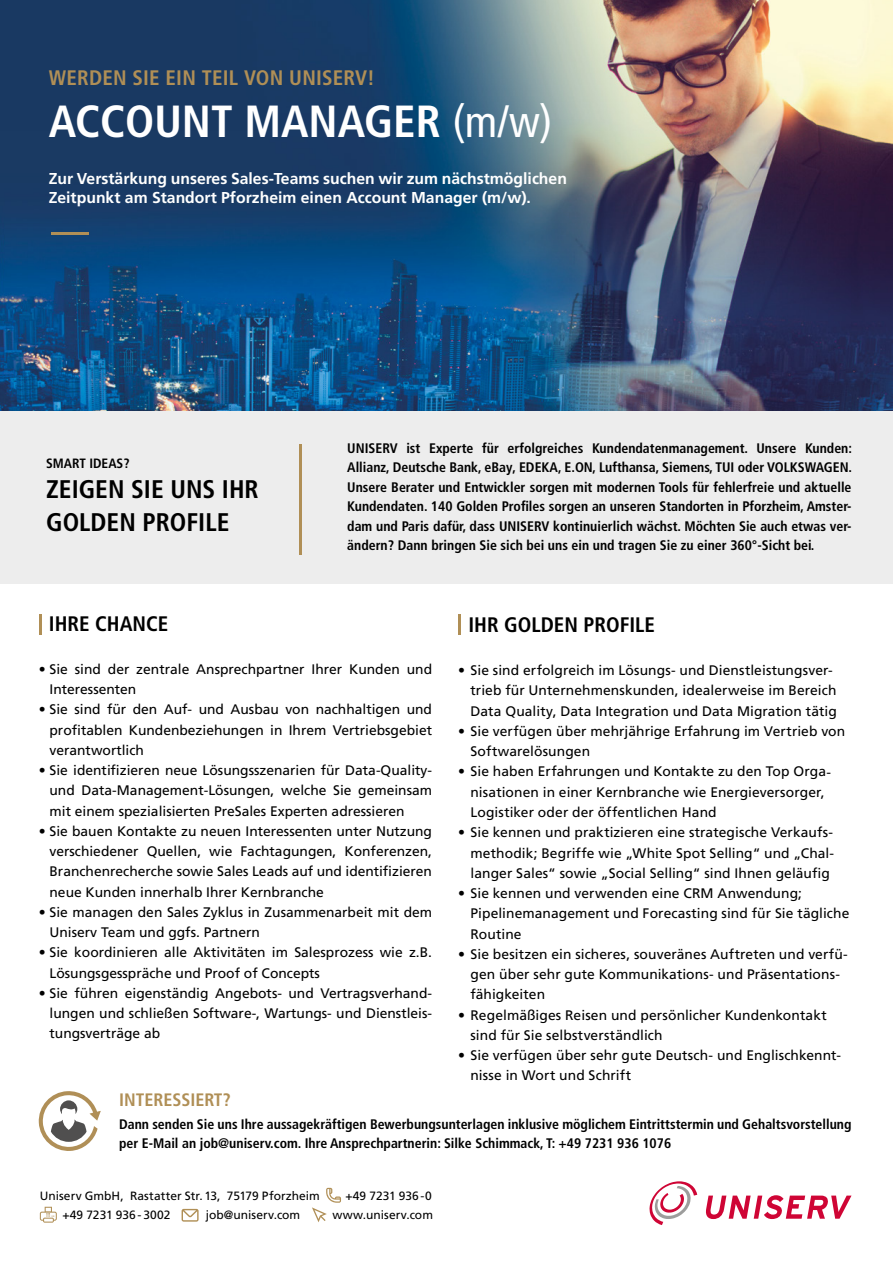
<style>
.page{position:relative;width:893px;height:1263px;background:#fff}
.page>*{position:absolute;margin:0;border:0;box-sizing:border-box;transform-origin:0 0}
.t1{font:700 condensed 45px "Frutiger LT Com";color:#fff}
.t2{font:700 condensed 25.5px/33px "Frutiger LT Com";color:#000}
.t3{font:700 condensed 21px "Frutiger LT Com";letter-spacing:.01em;color:#b08f56}
.t4{font:700 condensed 21px "Frutiger LT Com";color:#000}
.t5{font:700 condensed 18px "Frutiger LT Com";color:#b08f56}
.t6{font:700 15.75px/19.5px "Frutiger LT Com";color:#fff}
.t7{font:13.8px/20.2px "Frutiger LT Com";color:#000}
.t8{font:700 condensed 13.8px/19.5px "Frutiger LT Com";color:#000;text-align:justify}
.t9{font:700 condensed 13.5px "Frutiger LT Com";color:#000}
.t10{font:12px "Frutiger LT Com";letter-spacing:.005em;color:#000}
.s1{font-weight:400}
</style>
<div class="page">
<img style="left:0;top:0;width:893px;height:411px">
<div style="left:0;top:411px;width:893px;height:173px;background:#ededed"></div>
<hr style="left:299px;top:444px;width:3px;height:110px;background:#b08f56">
<hr style="left:39px;top:614px;width:2px;height:21px;background:#b08f56">
<hr style="left:458px;top:614px;width:3px;height:21px;background:#b08f56">
<hr style="left:52px;top:232px;width:37px;height:3px;background:#b08f56">
<svg style="left:706px;top:1195px;width:145px;height:24px"></svg>
<svg style="left:649px;top:1181px;width:48px;height:44px"></svg>
<svg style="left:38px;top:1091px;width:63px;height:60px"></svg>
<svg style="left:182px;top:1209px;width:17px;height:12px"></svg>
<svg style="left:312px;top:1188px;width:29px;height:34px"></svg>
<svg style="left:40px;top:1207px;width:17px;height:15px"></svg>
<h3 class="t3" style="left:49px;top:65px;width:327px">WERDEN SIE EIN TEIL VON UNISERV!</h3>
<h1 class="t1" style="left:49px;top:95px;width:505px">ACCOUNT MANAGER <span class="s1">(m/w)</span></h1>
<p class="t6" style="left:49px;top:169px;width:520px">Zur Verstärkung unseres Sales-Teams suchen wir zum nächstmöglichen<br>Zeitpunkt am Standort Pforzheim einen Account Manager (m/w).</p>
<p class="t9" style="left:46px;top:455px;width:85px">SMART IDEAS?</p>
<h2 class="t2" style="left:46px;top:472px;width:214px">ZEIGEN SIE UNS IHR<br>GOLDEN PROFILE</h2>
<p class="t8" style="left:347px;top:438px;width:506px">UNISERV ist Experte für erfolgreiches Kundendatenmanagement. Unsere Kunden:<br>Allianz, Deutsche Bank, eBay, EDEKA, E.ON, Lufthansa, Siemens, TUI oder VOLKSWAGEN.<br>Unsere Berater und Entwickler sorgen mit modernen Tools für fehlerfreie und aktuelle Kundendaten. 140 Golden Profiles sorgen an unseren Standorten in Pforzheim, Amster&shy;dam und Paris dafür, dass UNISERV kontinuierlich wächst. Möchten Sie auch etwas ver&shy;ändern? Dann bringen Sie sich bei uns ein und tragen Sie zu einer 360°-Sicht bei.</p>
<h3 class="t4" style="left:49px;top:611px;width:121px">IHRE CHANCE</h3>
<h3 class="t4" style="left:468px;top:612px;width:188px">IHR GOLDEN PROFILE</h3>
<p class="t7" style="left:50px;top:659px;width:384px;text-indent:-11px">• Sie sind der zentrale Ansprechpartner Ihrer Kunden und<br>Interessenten</p>
<p class="t7" style="left:50px;top:699px;width:384px;text-align:justify;text-indent:-11px">• Sie sind für den Auf- und Ausbau von nachhaltigen und profitablen Kundenbeziehungen in Ihrem Vertriebsgebiet verantwortlich</p>
<p class="t7" style="left:50px;top:760px;width:384px;text-align:justify;text-indent:-11px">• Sie identifizieren neue Lösungsszenarien für Data-Quality&shy;und Data-Management-Lösungen, welche Sie gemeinsam mit einem spezialisierten PreSales Experten adressieren</p>
<p class="t7" style="left:50px;top:821px;width:384px;text-align:justify;text-indent:-11px">• Sie bauen Kontakte zu neuen Interessenten unter Nutzung verschiedener Quellen, wie Fachtagungen, Konferenzen, Branchenrecherche sowie Sales Leads auf und identifizieren neue Kunden innerhalb Ihrer Kernbranche</p>
<p class="t7" style="left:50px;top:902px;width:384px;text-indent:-11px">• Sie managen den Sales Zyklus in Zusammenarbeit mit dem<br>Uniserv Team und ggfs. Partnern</p>
<p class="t7" style="left:50px;top:942px;width:384px;text-indent:-11px">• Sie koordinieren alle Aktivitäten im Salesprozess wie z.B.<br>Lösungsgesspräche und Proof of Concepts</p>
<p class="t7" style="left:50px;top:983px;width:384px;text-align:justify;text-indent:-11px">• Sie führen eigenständig Angebots- und Vertragsverhand&shy;lungen und schließen Software-, Wartungs- und Dienstleis&shy;tungsverträge ab</p>
<p class="t7" style="left:470px;top:660px;width:368px;text-indent:-12px">• Sie sind erfolgreich im Lösungs- und Dienstleistungsver&shy;trieb für Unternehmenskunden, idealerweise im Bereich<br>Data Quality, Data Integration und Data Migration tätig</p>
<p class="t7" style="left:470px;top:721px;width:376px;text-indent:-12px">• Sie verfügen über mehrjährige Erfahrung im Vertrieb von<br>Softwarelösungen</p>
<p class="t7" style="left:470px;top:762px;width:362px;text-indent:-12px">• Sie haben Erfahrungen und Kontakte zu den Top Orga&shy;nisationen in einer Kernbranche wie Energieversorger,<br>Logistiker oder der öffentlichen Hand</p>
<p class="t7" style="left:470px;top:822px;width:365px;text-align:justify;text-indent:-12px">• Sie kennen und praktizieren eine strategische Verkaufs&shy;methodik; Begriffe wie „White Spot Selling“ und „Chal&shy;langer Sales“ sowie „Social Selling“ sind Ihnen geläufig</p>
<p class="t7" style="left:470px;top:883px;width:380px;text-indent:-12px">• Sie kennen und verwenden eine CRM Anwendung;<br>Pipelinemanagement und Forecasting sind für Sie tägliche<br>Routine</p>
<p class="t7" style="left:470px;top:944px;width:379px;text-indent:-12px">• Sie besitzen ein sicheres, souveränes Auftreten und verfü&shy;gen über sehr gute Kommunikations- und Präsentations&shy;fähigkeiten</p>
<p class="t7" style="left:470px;top:1005px;width:358px;text-indent:-12px">• Regelmäßiges Reisen und persönlicher Kundenkontakt sind für Sie selbstverständlich</p>
<p class="t7" style="left:470px;top:1045px;width:372px;text-indent:-12px">• Sie verfügen über sehr gute Deutsch- und Englischkennt&shy;nisse in Wort und Schrift</p>
<h3 class="t5" style="left:119px;top:1089px;width:113px">INTERESSIERT?</h3>
<p class="t8" style="left:119px;top:1114px;width:734px">Dann senden Sie uns Ihre aussagekräftigen Bewerbungsunterlagen inklusive möglichem Eintrittstermin und Gehaltsvorstellung per E-Mail an job@uniserv.com. Ihre Ansprechpartnerin: Silke Schimmack, T: +49 7231 936 1076</p>
<p class="t10" style="left:40px;top:1188px;width:281px">Uniserv GmbH, Rastatter Str. 13, 75179 Pforzheim</p>
<p class="t10" style="left:345px;top:1188px;width:88px">+49 7231 936 -0</p>
<p class="t10" style="left:62px;top:1208px;width:110px">+49 7231 936 - 3002</p>
<p class="t10" style="left:206px;top:1208px;width:96px">job@uniserv.com</p>
<p class="t10" style="left:332px;top:1208px;width:102px">www.uniserv.com</p>
</div>
